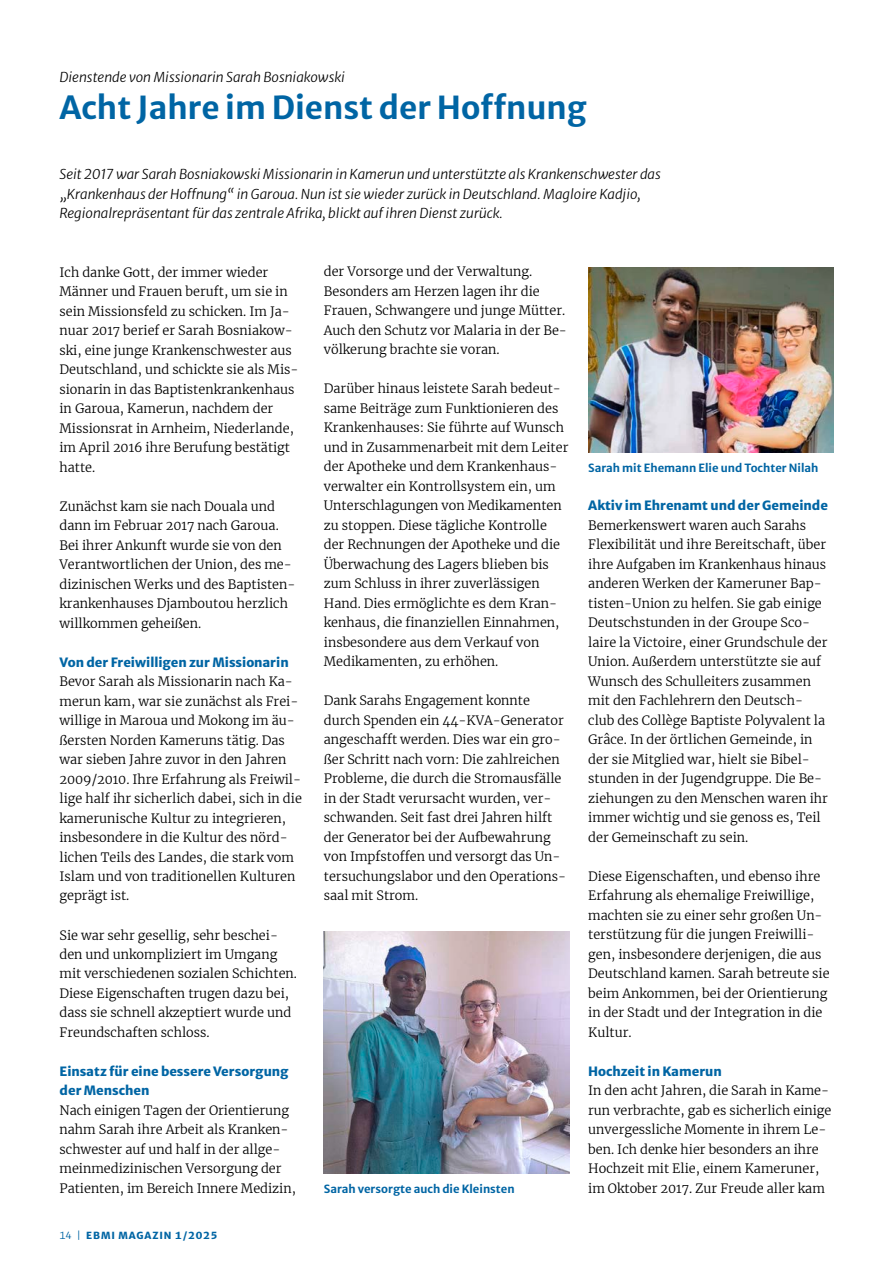
<style>
.page{position:relative;width:893px;height:1263px;background:#fff}
.page>*{position:absolute;margin:0;border:0;box-sizing:border-box;transform-origin:0 0}
.t1{font:700 31.5px "Merriweather Sans";color:#0065a4}
.t2{font:italic 300 13.5px/19.5px "Merriweather Sans";color:#000}
.t3{font:300 12.75px/19.5px "Merriweather";color:#000}
.t4{font:800 12.75px/19.5px "Merriweather Sans";color:#0065a4}
.t5{font:700 11.25px "Merriweather Sans";color:#0065a4}
.t6{font:800 9.75px "Merriweather Sans";letter-spacing:.09em;color:#0065a4}
.s1{font-weight:300}
</style>
<div class="page">
<img style="left:588px;top:268px;width:245px;height:184px">
<img style="left:324px;top:931px;width:245px;height:243px">
<p class="t2" style="left:60px;top:66px;width:287px">Dienstende von Missionarin Sarah Bosniakowski</p>
<h1 class="t1" style="left:60px;top:80px;width:529px">Acht Jahre im Dienst der Hoffnung</h1>
<p class="t2" style="left:60px;top:163px;width:603px">Seit 2017 war Sarah Bosniakowski Missionarin in Kamerun und unterstützte als Krankenschwester das „Krankenhaus der Hoffnung“ in Garoua. Nun ist sie wieder zurück in Deutschland. Magloire Kadjio,<br>Regionalrepräsentant für das zentrale Afrika, blickt auf ihren Dienst zurück.</p>
<p class="t3" style="left:60px;top:262px;width:240px">Ich danke Gott, der immer wieder Männer und Frauen beruft, um sie in sein Missionsfeld zu schicken. Im Ja&shy;nuar 2017 berief er Sarah Bosniakow&shy;ski, eine junge Krankenschwester aus Deutschland, und schickte sie als Mis&shy;sionarin in das Baptistenkrankenhaus in Garoua, Kamerun, nachdem der Missionsrat in Arnheim, Niederlande, im April 2016 ihre Berufung bestätigt hatte.</p>
<p class="t3" style="left:60px;top:496px;width:237px">Zunächst kam sie nach Douala und dann im Februar 2017 nach Garoua.<br>Bei ihrer Ankunft wurde sie von den Verantwortlichen der Union, des me&shy;dizinischen Werks und des Baptisten&shy;krankenhauses Djamboutou herzlich willkommen geheißen.</p>
<p class="t4" style="left:60px;top:651px;width:231px">Von der Freiwilligen zur Missionarin</p>
<p class="t3" style="left:60px;top:671px;width:244px">Bevor Sarah als Missionarin nach Ka&shy;merun kam, war sie zunächst als Frei&shy;willige in Maroua und Mokong im äu&shy;ßersten Norden Kameruns tätig. Das war sieben Jahre zuvor in den Jahren 2009/2010. Ihre Erfahrung als Freiwil&shy;lige half ihr sicherlich dabei, sich in die kamerunische Kultur zu integrieren, insbesondere in die Kultur des nörd&shy;lichen Teils des Landes, die stark vom Islam und von traditionellen Kulturen geprägt ist.</p>
<p class="t3" style="left:60px;top:925px;width:239px">Sie war sehr gesellig, sehr beschei&shy;den und unkompliziert im Umgang mit verschiedenen sozialen Schichten.<br>Diese Eigenschaften trugen dazu bei, dass sie schnell akzeptiert wurde und Freundschaften schloss.</p>
<p class="t4" style="left:60px;top:1060px;width:231px">Einsatz für eine bessere Versorgung der Menschen</p>
<p class="t3" style="left:60px;top:1100px;width:238px">Nach einigen Tagen der Orientierung nahm Sarah ihre Arbeit als Kranken&shy;schwester auf und half in der allge&shy;meinmedizinischen Versorgung der Patienten, im Bereich Innere Medizin,</p>
<p class="t6" style="left:60px;top:1227px;width:159px"><span class="s1">14 |</span> EBMI MAGAZIN 1/2025</p>
<p class="t3" style="left:324px;top:262px;width:245px">der Vorsorge und der Verwaltung.<br>Besonders am Herzen lagen ihr die Frauen, Schwangere und junge Mütter.<br>Auch den Schutz vor Malaria in der Be&shy;völkerung brachte sie voran.</p>
<p class="t3" style="left:324px;top:379px;width:246px">Darüber hinaus leistete Sarah bedeut&shy;same Beiträge zum Funktionieren des Krankenhauses: Sie führte auf Wunsch und in Zusammenarbeit mit dem Leiter der Apotheke und dem Krankenhaus&shy;verwalter ein Kontrollsystem ein, um Unterschlagungen von Medikamenten zu stoppen. Diese tägliche Kontrolle der Rechnungen der Apotheke und die Überwachung des Lagers blieben bis zum Schluss in ihrer zuverlässigen Hand. Dies ermöglichte es dem Kran&shy;kenhaus, die finanziellen Einnahmen, insbesondere aus dem Verkauf von Medikamenten, zu erhöhen.</p>
<p class="t3" style="left:324px;top:690px;width:244px">Dank Sarahs Engagement konnte durch Spenden ein 44-KVA-Generator angeschafft werden. Dies war ein gro&shy;ßer Schritt nach vorn: Die zahlreichen Probleme, die durch die Stromausfälle in der Stadt verursacht wurden, ver&shy;schwanden. Seit fast drei Jahren hilft der Generator bei der Aufbewahrung von Impfstoffen und versorgt das Un&shy;tersuchungslabor und den Operations&shy;saal mit Strom.</p>
<p class="t5" style="left:324px;top:1179px;width:192px">Sarah versorgte auch die Kleinsten</p>
<p class="t5" style="left:588px;top:457px;width:232px">Sarah mit Ehemann Elie und Tochter Nilah</p>
<p class="t4" style="left:588px;top:494px;width:241px">Aktiv im Ehrenamt und der Gemeinde</p>
<p class="t3" style="left:588px;top:515px;width:241px">Bemerkenswert waren auch Sarahs Flexibilität und ihre Bereitschaft, über ihre Aufgaben im Krankenhaus hinaus anderen Werken der Kameruner Bap&shy;tisten-Union zu helfen. Sie gab einige Deutschstunden in der Groupe Sco&shy;laire la Victoire, einer Grundschule der Union. Außerdem unterstützte sie auf Wunsch des Schulleiters zusammen mit den Fachlehrern den Deutsch&shy;club des Collège Baptiste Polyvalent la Grâce. In der örtlichen Gemeinde, in der sie Mitglied war, hielt sie Bibel&shy;stunden in der Jugendgruppe. Die Be&shy;ziehungen zu den Menschen waren ihr immer wichtig und sie genoss es, Teil der Gemeinschaft zu sein.</p>
<p class="t3" style="left:588px;top:866px;width:243px">Diese Eigenschaften, und ebenso ihre Erfahrung als ehemalige Freiwillige, machten sie zu einer sehr großen Un&shy;terstützung für die jungen Freiwilli&shy;gen, insbesondere derjenigen, die aus Deutschland kamen. Sarah betreute sie beim Ankommen, bei der Orientierung in der Stadt und der Integration in die Kultur.</p>
<p class="t4" style="left:588px;top:1060px;width:135px">Hochzeit in Kamerun</p>
<p class="t3" style="left:588px;top:1080px;width:245px">In den acht Jahren, die Sarah in Kame&shy;run verbrachte, gab es sicherlich einige unvergessliche Momente in ihrem Le&shy;ben. Ich denke hier besonders an ihre Hochzeit mit Elie, einem Kameruner, im Oktober 2017. Zur Freude aller kam</p>
</div>
